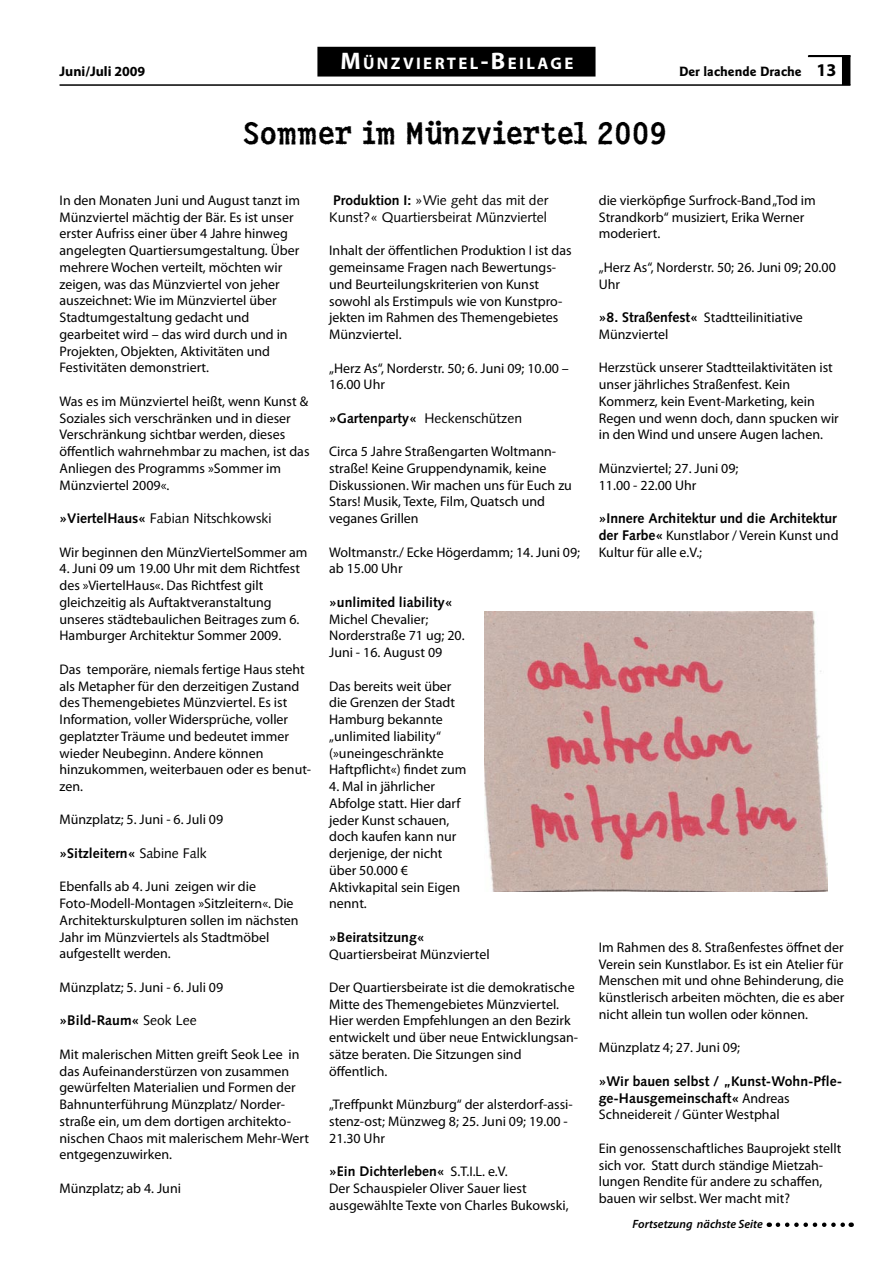
<style>
.page{position:relative;width:893px;height:1263px;background:#fff}
.page>*{position:absolute;margin:0;border:0;box-sizing:border-box;transform-origin:0 0}
.t1{font:700 30px "Regenbogen";color:#000}
.t2{font:700 24px "Myriad";color:#fff}
.t3{font:700 16.8px "Myriad";letter-spacing:.145em;color:#fff}
.t4{font:13.95px/16.8px "Myriad Pro";color:#000}
.t5{font:700 13.95px/16.8px "Syntax";color:#000}
.t6{font:13.95px/16.8px "Syntax";color:#000}
.t7{font:700 13.95px "Goudy Sans";color:#000}
.t8{font:700 13.95px "Myriad Pro";color:#000}
.t9{font:italic 600 12px "Myriad Pro";color:#000}
.s1{font-size:24px}
.s2{font-family:"Myriad Pro";font-size:18px}
.s3{font-weight:700}
.s4{font-weight:400}
.s5{font-family:"Myriad Pro";font-weight:400}
.s6{font-family:"Syntax";font-weight:700}
</style>
<div class="page">
<hr style="left:60px;top:84px;width:790px;height:2px;background:#000">
<div style="left:843px;top:56px;width:7px;height:28px;background:#000"></div>
<div style="left:842px;top:55px;width:8px;height:30px;border:2px solid #000"></div>
<div style="left:808px;top:55px;width:42px;height:2px;border:2px solid #000"></div>
<div style="left:318px;top:48px;width:277px;height:28px;background:#000"></div>
<div style="left:317px;top:47px;width:278px;height:30px;border:2px solid #000"></div>
<img style="left:484px;top:611px;width:344px;height:280px">
<svg style="left:778px;top:1222px;width:74px;height:5px"></svg>
<p class="t8" style="left:60px;top:63px;width:87px">Juni/Juli 2009</p>
<p class="t3" style="left:363px;top:55px;width:212px">ÜNZVIERTEL<span class="s1">-B</span>EILAGE</p>
<h2 class="t2" style="left:340px;top:49px;width:22px">M</h2>
<p class="t7" style="left:679px;top:63px;width:159px">Der lachende Drache <span class="s2">13</span></p>
<h1 class="t1" style="left:243px;top:114px;width:426px">Sommer im Münzviertel 2009</h1>
<p class="t4" style="left:60px;top:192px;width:242px">In den Monaten Juni und August tanzt im Münzviertel mächtig der Bär. Es ist unser erster Aufriss einer über 4 Jahre hinweg angelegten Quartiersumgestaltung. Über mehrere Wochen verteilt, möchten wir zeigen, was das Münzviertel von jeher auszeichnet: Wie im Münzviertel über Stadtumgestaltung gedacht und gearbeitet wird – das wird durch und in Projekten, Objekten, Aktivitäten und Festivitäten demonstriert.</p>
<p class="t4" style="left:60px;top:393px;width:252px">Was es im Münzviertel heißt, wenn Kunst &amp; Soziales sich verschränken und in dieser Verschränkung sichtbar werden, dieses öffentlich wahrnehmbar zu machen, ist das Anliegen des Programms »Sommer im Münzviertel 2009«.</p>
<p class="t6" style="left:60px;top:510px;width:214px"><span class="s3">»ViertelHaus«</span> Fabian Nitschkowski</p>
<p class="t4" style="left:60px;top:543px;width:249px">Wir beginnen den MünzViertelSommer am</p>
<p class="t4" style="left:60px;top:560px;width:242px">4. Juni 09 um 19.00 Uhr mit dem Richtfest des »ViertelHaus«. Das Richtfest gilt gleichzeitig als Auftaktveranstaltung unseres städtebaulichen Beitrages zum 6.<br>Hamburger Architektur Sommer 2009.</p>
<p class="t4" style="left:60px;top:660px;width:253px">Das temporäre, niemals fertige Haus steht als Metapher für den derzeitigen Zustand des Themengebietes Münzviertel. Es ist Information, voller Widersprüche, voller geplatzter Träume und bedeutet immer wieder Neubeginn. Andere können hinzukommen, weiterbauen oder es benut&shy;zen.</p>
<p class="t4" style="left:60px;top:811px;width:165px">Münzplatz; 5. Juni - 6. Juli 09</p>
<p class="t5" style="left:60px;top:845px;width:149px">»Sitzleitern« <span class="s4">Sabine Falk</span></p>
<p class="t4" style="left:60px;top:878px;width:241px">Ebenfalls ab 4. Juni zeigen wir die Foto-Modell-Montagen »Sitzleitern«. Die Architekturskulpturen sollen im nächsten Jahr im Münzviertels als Stadtmöbel aufgestellt werden.</p>
<p class="t4" style="left:60px;top:978px;width:165px">Münzplatz; 5. Juni - 6. Juli 09</p>
<p class="t5" style="left:60px;top:1012px;width:139px">»Bild-Raum« <span class="s4">Seok Lee</span></p>
<p class="t4" style="left:60px;top:1045px;width:251px">Mit malerischen Mitten greift Seok Lee in das Aufeinanderstürzen von zusammen gewürfelten Materialien und Formen der Bahnunterführung Münzplatz/ Norder&shy;straße ein, um dem dortigen architekto&shy;nischen Chaos mit malerischem Mehr-Wert entgegenzuwirken.</p>
<p class="t4" style="left:60px;top:1179px;width:123px">Münzplatz; ab 4. Juni</p>
<p class="t6" style="left:329px;top:192px;width:221px"><span class="s3">Produktion I:</span> »Wie geht das mit der<br>Kunst?« Quartiersbeirat Münzviertel</p>
<p class="t4" style="left:329px;top:242px;width:244px">Inhalt der öffentlichen Produktion I ist das gemeinsame Fragen nach Bewertungs&shy;und Beurteilungskriterien von Kunst sowohl als Erstimpuls wie von Kunstpro&shy;jekten im Rahmen des Themengebietes Münzviertel.</p>
<p class="t4" style="left:329px;top:359px;width:241px">„Herz As“, Norderstr. 50; 6. Juni 09; 10.00 –<br>16.00 Uhr</p>
<p class="t6" style="left:329px;top:410px;width:194px"><span class="s3">»Gartenparty«</span> Heckenschützen</p>
<p class="t4" style="left:329px;top:443px;width:244px">Circa 5 Jahre Straßengarten Woltmann&shy;straße! Keine Gruppendynamik, keine Diskussionen. Wir machen uns für Euch zu Stars! Musik, Texte, Film, Quatsch und veganes Grillen</p>
<p class="t4" style="left:329px;top:543px;width:252px">Woltmanstr./ Ecke Högerdamm; 14. Juni 09; ab 15.00 Uhr</p>
<p class="t5" style="left:329px;top:594px;width:125px">»unlimited liability«</p>
<p class="t4" style="left:329px;top:610px;width:137px">Michel Chevalier;<br>Norderstraße 71 ug; 20.<br>Juni - 16. August 09</p>
<p class="t4" style="left:329px;top:677px;width:139px">Das bereits weit über die Grenzen der Stadt<br>Hamburg bekannte „unlimited liability“ (»uneingeschränkte<br>Haftpflicht«) findet zum</p>
<p class="t4" style="left:329px;top:778px;width:133px">4. Mal in jährlicher<br>Abfolge statt. Hier darf jeder Kunst schauen, doch kaufen kann nur derjenige, der nicht über 50.000 €<br>Aktivkapital sein Eigen nennt.</p>
<p class="t5" style="left:329px;top:929px;width:97px">»Beiratsitzung«</p>
<p class="t4" style="left:329px;top:945px;width:162px">Quartiersbeirat Münzviertel</p>
<p class="t4" style="left:329px;top:979px;width:250px">Der Quartiersbeirate ist die demokratische Mitte des Themengebietes Münzviertel.<br>Hier werden Empfehlungen an den Bezirk entwickelt und über neue Entwicklungsan&shy;sätze beraten. Die Sitzungen sind öffentlich.</p>
<p class="t4" style="left:329px;top:1096px;width:245px">„Treffpunkt Münzburg“ der alsterdorf-assi&shy;stenz-ost; Münzweg 8; 25. Juni 09; 19.00 -<br>21.30 Uhr</p>
<p class="t5" style="left:329px;top:1163px;width:180px">»Ein Dichterleben« <span class="s5">S.T.I.L. e.V.</span></p>
<p class="t4" style="left:329px;top:1179px;width:241px">Der Schauspieler Oliver Sauer liest ausgewählte Texte von Charles Bukowski,</p>
<p class="t4" style="left:599px;top:192px;width:218px">die vierköpfige Surfrock-Band „Tod im<br>Strandkorb“ musiziert, Erika Werner moderiert.</p>
<p class="t4" style="left:599px;top:259px;width:238px">„Herz As“, Norderstr. 50; 26. Juni 09; 20.00<br>Uhr</p>
<p class="t4" style="left:599px;top:309px;width:206px"><span class="s6">»8. Straßenfest«</span> Stadtteilinitiative<br>Münzviertel</p>
<p class="t4" style="left:599px;top:359px;width:241px">Herzstück unserer Stadtteilaktivitäten ist unser jährliches Straßenfest. Kein Kommerz, kein Event-Marketing, kein Regen und wenn doch, dann spucken wir in den Wind und unsere Augen lachen.</p>
<p class="t4" style="left:599px;top:460px;width:141px">Münzviertel; 27. Juni 09;<br>11.00 - 22.00 Uhr</p>
<p class="t5" style="left:599px;top:510px;width:239px">»Innere Architektur und die Architektur</p>
<p class="t4" style="left:599px;top:526px;width:241px"><span class="s6">der Farbe«</span> Kunstlabor / Verein Kunst und<br>Kultur für alle e.V.;</p>
<p class="t4" style="left:599px;top:938px;width:247px;text-align:justify">Im Rahmen des 8. Straßenfestes öffnet der Verein sein Kunstlabor. Es ist ein Atelier für Menschen mit und ohne Behinderung, die künstlerisch arbeiten möchten, die es aber nicht allein tun wollen oder können.</p>
<p class="t4" style="left:599px;top:1039px;width:143px">Münzplatz 4; 27. Juni 09;</p>
<p class="t5" style="left:599px;top:1073px;width:245px">»Wir bauen selbst / „Kunst-Wohn-Pfle&shy;ge-Hausgemeinschaft« <span class="s5">Andreas</span></p>
<p class="t4" style="left:599px;top:1106px;width:182px">Schneidereit / Günter Westphal</p>
<p class="t4" style="left:599px;top:1139px;width:244px">Ein genossenschaftliches Bauprojekt stellt sich vor. Statt durch ständige Mietzah&shy;lungen Rendite für andere zu schaffen, bauen wir selbst. Wer macht mit?</p>
<p class="t9" style="left:633px;top:1216px;width:132px">Fortsetzung nächste Seite</p>
</div>
